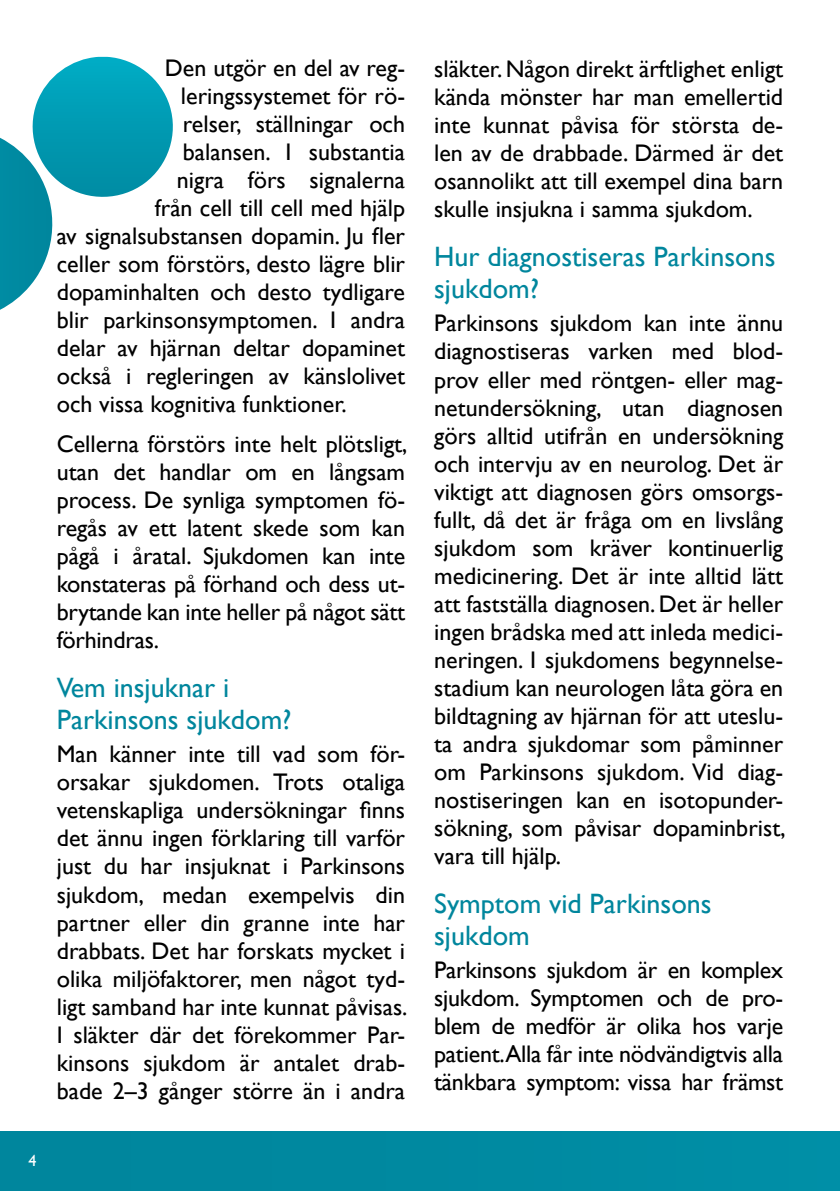
<style>
.page{position:relative;width:840px;height:1191px;background:#fff}
.page>*{position:absolute;margin:0;border:0;box-sizing:border-box;transform-origin:0 0}
.t1{font:28px/32px "Gill Sans";color:#00869d}
.t2{font:24px/28px "Gill Sans";color:#000;text-align:justify}
.t3{font:16px "Gill Sans";color:#fff}
</style>
<div class="page">
<div style="left:0;top:1131px;width:839px;height:60px;background:#0089a0"></div>
<svg style="left:0;top:57px;width:173px;height:253px"></svg>
<p class="t3" style="left:28px;top:1150px;width:9px">4</p>
<p class="t2" style="left:165px;top:54px;width:241px">Den utgör en del av reg-</p>
<p class="t2" style="left:181px;top:82px;width:225px">leringssystemet för rö-</p>
<p class="t2" style="left:183px;top:110px;width:223px">relser, ställningar och</p>
<p class="t2" style="left:183px;top:139px;width:224px">balansen. I substantia</p>
<p class="t2" style="left:177px;top:167px;width:230px">nigra förs signalerna</p>
<p class="t2" style="left:155px;top:195px;width:251px">från cell till cell med hjälp</p>
<p class="t2" style="left:57px;top:223px;width:349px">av signalsubstansen dopamin. Ju fler</p>
<p class="t2" style="left:57px;top:251px;width:349px">celler som förstörs, desto lägre blir</p>
<p class="t2" style="left:57px;top:279px;width:350px">dopaminhalten och desto tydligare</p>
<p class="t2" style="left:57px;top:307px;width:350px">blir parkinsonsymptomen. I andra</p>
<p class="t2" style="left:57px;top:335px;width:350px">delar av hjärnan deltar dopaminet</p>
<p class="t2" style="left:57px;top:363px;width:349px">också i regleringen av känslolivet</p>
<p class="t2" style="left:57px;top:391px;width:291px">och vissa kognitiva funktioner.</p>
<p class="t2" style="left:57px;top:430px;width:352px">Cellerna förstörs inte helt plötsligt, utan det handlar om en långsam process. De synliga symptomen fö&shy;regås av ett latent skede som kan pågå i åratal. Sjukdomen kan inte konstateras på förhand och dess ut&shy;brytande kan inte heller på något sätt förhindras.</p>
<p class="t1" style="left:57px;top:672px;width:236px">Vem insjuknar i<br>Parkinsons sjukdom?</p>
<p class="t2" style="left:57px;top:740px;width:352px">Man känner inte till vad som för&shy;orsakar sjukdomen. Trots otaliga vetenskapliga undersökningar finns det ännu ingen förklaring till varför just du har insjuknat i Parkinsons sjukdom, medan exempelvis din partner eller din granne inte har drabbats. Det har forskats mycket i olika miljöfaktorer, men något tyd&shy;ligt samband har inte kunnat påvisas.<br>I släkter där det förekommer Par&shy;kinsons sjukdom är antalet drab&shy;bade 2–3 gånger större än i andra</p>
<p class="t2" style="left:434px;top:55px;width:350px">släkter. Någon direkt ärftlighet enligt kända mönster har man emellertid inte kunnat påvisa för största de&shy;len av de drabbade. Därmed är det osannolikt att till exempel dina barn skulle insjukna i samma sjukdom.</p>
<p class="t1" style="left:434px;top:241px;width:342px">Hur diagnostiseras Parkinsons sjukdom?</p>
<p class="t2" style="left:434px;top:310px;width:353px">Parkinsons sjukdom kan inte ännu diagnostiseras varken med blod&shy;prov eller med röntgen- eller mag&shy;netundersökning, utan diagnosen görs alltid utifrån en undersökning och intervju av en neurolog. Det är viktigt att diagnosen görs omsorgs&shy;fullt, då det är fråga om en livslång sjukdom som kräver kontinuerlig medicinering. Det är inte alltid lätt att fastställa diagnosen. Det är heller ingen brådska med att inleda medici&shy;neringen. I sjukdomens begynnelse&shy;stadium kan neurologen låta göra en bildtagning av hjärnan för att uteslu&shy;ta andra sjukdomar som påminner om Parkinsons sjukdom. Vid diag&shy;nostiseringen kan en isotopunder&shy;sökning, som påvisar dopaminbrist, vara till hjälp.</p>
<p class="t1" style="left:434px;top:887px;width:279px">Symptom vid Parkinsons sjukdom</p>
<p class="t2" style="left:434px;top:956px;width:350px">Parkinsons sjukdom är en komplex sjukdom. Symptomen och de pro&shy;blem de medför är olika hos varje patient.Alla får inte nödvändigtvis alla tänkbara symptom: vissa har främst</p>
</div>
